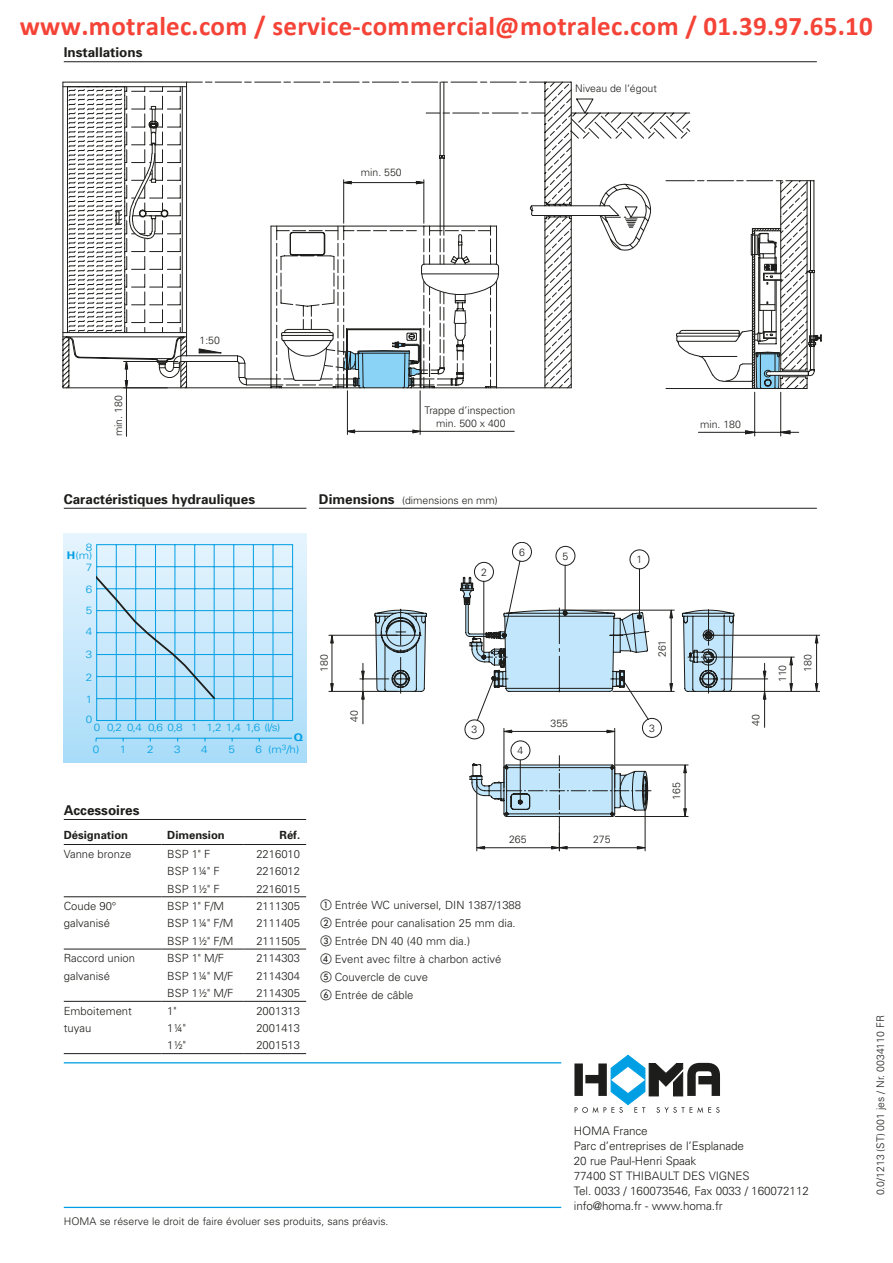
<style>
.page{position:relative;width:893px;height:1263px;background:#fff}
.page>*{position:absolute;margin:0;border:0;box-sizing:border-box;transform-origin:0 0}
.t1{font:700 27px "Calibri";color:#f54337}
.t2{font:700 13.5px "Univers";color:#1d1d1b}
.t3{font:300 11.7px/15px "Univers";letter-spacing:-.01em;color:#1d1d1b}
.t4{font:300 11.25px/18px "Univers";color:#1d1d1b}
.t5{font:700 11.25px "Univers";color:#1d1d1b}
.t6{font:300 10.5px/12.6px "Univers";color:#1d1d1b;text-align:center}
.t7{font:300 10.5px/22.5px "Univers";color:#009fe3;scale:1.11 1}
.t8{font:700 10.5px "Univers";color:#009fe3;scale:1.11 1}
.s1{font-weight:700;font-size:13.5px}
.s2{font-weight:700}
.s3{font-family:"European Pi One";font-weight:400}
</style>
<div class="page">
<div style="left:64px;top:533px;width:242px;height:230px;background:linear-gradient(to bottom,#e8f5fe,#a9dcf8)"></div>
<svg style="left:394px;top:608px;width:340px;height:220px"></svg>
<hr style="left:613px;top:691px;width:61px;height:1px;background:#1d1d1b">
<hr style="left:562px;top:610px;width:112px;height:1px;background:#1d1d1b">
<hr style="left:671px;top:618px;width:1px;height:66px;background:#1d1d1b">
<svg style="left:669px;top:683px;width:4px;height:11px"></svg>
<svg style="left:669px;top:608px;width:4px;height:10px"></svg>
<svg style="left:460px;top:542px;width:202px;height:274px"></svg>
<hr style="left:477px;top:779px;width:1px;height:72px;background:#1d1d1b">
<hr style="left:485px;top:847px;width:67px;height:1px;background:#1d1d1b">
<svg style="left:476px;top:846px;width:9px;height:3px"></svg>
<hr style="left:645px;top:794px;width:1px;height:57px;background:#1d1d1b">
<hr style="left:567px;top:847px;width:70px;height:1px;background:#1d1d1b">
<svg style="left:637px;top:846px;width:9px;height:3px"></svg>
<svg style="left:551px;top:827px;width:17px;height:24px"></svg>
<hr style="left:721px;top:679px;width:47px;height:1px;background:#1d1d1b">
<svg style="left:763px;top:663px;width:3px;height:64px"></svg>
<hr style="left:712px;top:657px;width:82px;height:1px;background:#1d1d1b">
<svg style="left:789px;top:656px;width:4px;height:35px"></svg>
<hr style="left:711px;top:691px;width:109px;height:1px;background:#1d1d1b">
<hr style="left:712px;top:635px;width:108px;height:1px;background:#1d1d1b">
<hr style="left:816px;top:643px;width:1px;height:41px;background:#1d1d1b">
<svg style="left:815px;top:683px;width:3px;height:9px"></svg>
<svg style="left:815px;top:634px;width:3px;height:9px"></svg>
<svg style="left:360px;top:610px;width:67px;height:114px"></svg>
<hr style="left:329px;top:691px;width:68px;height:1px;background:#1d1d1b">
<hr style="left:329px;top:635px;width:68px;height:1px;background:#1d1d1b">
<hr style="left:332px;top:643px;width:1px;height:41px;background:#1d1d1b">
<svg style="left:330px;top:683px;width:4px;height:9px"></svg>
<svg style="left:330px;top:634px;width:4px;height:9px"></svg>
<hr style="left:615px;top:765px;width:73px;height:1px;background:#1d1d1b">
<hr style="left:615px;top:816px;width:73px;height:1px;background:#1d1d1b">
<hr style="left:685px;top:773px;width:1px;height:36px;background:#1d1d1b">
<svg style="left:683px;top:763px;width:4px;height:10px"></svg>
<svg style="left:683px;top:808px;width:4px;height:11px"></svg>
<hr style="left:96px;top:738px;width:196px;height:1px;background:#009fe3">
<svg style="left:96px;top:544px;width:197px;height:177px;background:#b6e0f7"></svg>
<hr style="left:64px;top:1207px;width:497px;height:1px;background:#009fe3">
<hr style="left:64px;top:1062px;width:497px;height:1px;background:#009fe3">
<hr style="left:319px;top:508px;width:498px;height:1px;background:#1d1d1b">
<hr style="left:64px;top:508px;width:242px;height:1px;background:#1d1d1b">
<hr style="left:64px;top:61px;width:753px;height:1px;background:#1d1d1b">
<hr style="left:64px;top:844px;width:97px;height:1px;background:#1d1d1b">
<hr style="left:161px;top:844px;width:83px;height:1px;background:#1d1d1b">
<hr style="left:244px;top:844px;width:62px;height:1px;background:#1d1d1b">
<hr style="left:64px;top:896px;width:97px;height:1px;background:#1d1d1b">
<hr style="left:161px;top:896px;width:83px;height:1px;background:#1d1d1b">
<hr style="left:244px;top:896px;width:62px;height:1px;background:#1d1d1b">
<hr style="left:64px;top:949px;width:97px;height:1px;background:#1d1d1b">
<hr style="left:161px;top:949px;width:83px;height:1px;background:#1d1d1b">
<hr style="left:244px;top:949px;width:62px;height:1px;background:#1d1d1b">
<hr style="left:64px;top:1001px;width:97px;height:1px;background:#1d1d1b">
<hr style="left:161px;top:1001px;width:83px;height:1px;background:#1d1d1b">
<hr style="left:244px;top:1001px;width:62px;height:1px;background:#1d1d1b">
<hr style="left:64px;top:1053px;width:97px;height:1px;background:#1d1d1b">
<hr style="left:161px;top:1053px;width:83px;height:1px;background:#1d1d1b">
<hr style="left:244px;top:1053px;width:62px;height:1px;background:#1d1d1b">
<hr style="left:64px;top:819px;width:242px;height:1px;background:#1d1d1b">
<svg style="left:574px;top:1055px;width:146px;height:58px"></svg>
<svg style="left:63px;top:82px;width:759px;height:354px"></svg>
<div style="left:575px;top:82px;width:144px;height:13px;background:#fff"></div>
<div style="left:425px;top:403px;width:144px;height:14px;background:#fff"></div>
<h1 class="t1" style="left:20px;top:15px;width:855px">www.motralec.com / service-commercial@motralec.com / 01.39.97.65.10</h1>
<p class="t2" style="left:64px;top:45px;width:80px">Installations</p>
<p class="t6" style="left:361px;top:166px;width:42px">min. 550</p>
<p class="t6" style="left:576px;top:82px;width:74px">Rückstauebene</p>
<p class="t6" style="left:575px;top:82px;width:83px">Niveau de l‘égout</p>
<p class="t6" style="left:112px;top:436px;width:42px;rotate:-90deg">min. 180</p>
<p class="t6" style="left:200px;top:334px;width:22px">1:50</p>
<p class="t6" style="left:425px;top:404px;width:92px">Trappe d’inspection</p>
<p class="t6" style="left:430px;top:404px;width:83px">Wartungsöffnung min. 500 x 400</p>
<p class="t2" style="left:64px;top:491px;width:193px">Caractéristiques hydrauliques</p>
<p class="t6" style="left:319px;top:494px;width:180px"><span class="s1">Dimensions</span> (dimensions en mm)</p>
<p class="t6" style="left:700px;top:418px;width:42px">min. 180</p>
<p class="t7" style="left:86px;top:537px;width:7px;line-height:20.4px">8<br>7</p>
<p class="t7" style="left:86px;top:580px;width:7px;line-height:20.2px">6<br>5</p>
<p class="t7" style="left:86px;top:620px;width:7px;text-align:justify">4<br>3<br>2<br>1</p>
<p class="t7" style="left:86px;top:708px;width:7px">0</p>
<p class="t7" style="left:67px;top:544px;width:24px"><span class="s2">H</span>(m)</p>
<p class="t6" style="left:519px;top:546px;width:7px">6</p>
<p class="t6" style="left:563px;top:550px;width:7px">5</p>
<p class="t6" style="left:637px;top:553px;width:7px">1</p>
<p class="t6" style="left:481px;top:566px;width:7px">2</p>
<p class="t6" style="left:656px;top:657px;width:19px;rotate:-90deg">261</p>
<p class="t6" style="left:318px;top:672px;width:19px;rotate:-90deg">180</p>
<p class="t6" style="left:801px;top:672px;width:19px;rotate:-90deg">180</p>
<p class="t6" style="left:776px;top:682px;width:19px;rotate:-90deg">110</p>
<p class="t6" style="left:348px;top:722px;width:13px;rotate:-90deg">40</p>
<p class="t6" style="left:749px;top:726px;width:13px;rotate:-90deg">40</p>
<p class="t6" style="left:550px;top:717px;width:19px">355</p>
<p class="t7" style="left:93px;top:717px;width:170px;line-height:21.8px">0 0,2 0,4 0,6 0,8 1 1,2 1,4 1,6 (l/s)<br>0</p>
<p class="t6" style="left:472px;top:723px;width:7px">3</p>
<p class="t6" style="left:649px;top:722px;width:7px">3</p>
<p class="t6" style="left:518px;top:744px;width:7px">4</p>
<p class="t8" style="left:294px;top:731px;width:10px">Q</p>
<p class="t7" style="left:120px;top:738px;width:7px">1</p>
<p class="t7" style="left:147px;top:738px;width:7px">2</p>
<p class="t7" style="left:174px;top:738px;width:7px">3</p>
<p class="t7" style="left:201px;top:738px;width:7px">4</p>
<p class="t7" style="left:228px;top:738px;width:7px">5</p>
<p class="t7" style="left:255px;top:737px;width:41px">6 (m<sup>3</sup>/h)</p>
<p class="t2" style="left:64px;top:802px;width:77px">Accessoires</p>
<p class="t5" style="left:64px;top:828px;width:66px">Désignation</p>
<p class="t5" style="left:167px;top:828px;width:59px">Dimension</p>
<p class="t5" style="left:280px;top:828px;width:22px">Réf.</p>
<p class="t4" style="left:64px;top:845px;width:69px">Vanne bronze</p>
<p class="t4" style="left:167px;top:845px;width:45px">BSP 1" F</p>
<p class="t4" style="left:256px;top:845px;width:45px">2216010</p>
<p class="t4" style="left:167px;top:862px;width:54px">BSP 1¼" F</p>
<p class="t4" style="left:256px;top:862px;width:45px">2216012</p>
<p class="t4" style="left:167px;top:879px;width:54px">BSP 1½" F</p>
<p class="t4" style="left:256px;top:879px;width:45px">2216015</p>
<p class="t4" style="left:64px;top:897px;width:54px">Coude 90°</p>
<p class="t4" style="left:167px;top:897px;width:58px">BSP 1" F/M</p>
<p class="t4" style="left:256px;top:897px;width:45px">2111305</p>
<p class="t4" style="left:64px;top:914px;width:48px">galvanisé</p>
<p class="t4" style="left:167px;top:914px;width:68px">BSP 1¼" F/M</p>
<p class="t4" style="left:256px;top:914px;width:45px">2111405</p>
<p class="t4" style="left:167px;top:932px;width:68px">BSP 1½" F/M</p>
<p class="t4" style="left:256px;top:932px;width:45px">2111505</p>
<p class="t4" style="left:64px;top:949px;width:73px">Raccord union</p>
<p class="t4" style="left:167px;top:949px;width:58px">BSP 1" M/F</p>
<p class="t4" style="left:256px;top:949px;width:45px">2114303</p>
<p class="t4" style="left:64px;top:967px;width:48px">galvanisé</p>
<p class="t4" style="left:167px;top:967px;width:68px">BSP 1¼" M/F</p>
<p class="t4" style="left:256px;top:967px;width:45px">2114304</p>
<p class="t4" style="left:167px;top:984px;width:68px">BSP 1½" M/F</p>
<p class="t4" style="left:256px;top:984px;width:45px">2114305</p>
<p class="t4" style="left:64px;top:1001px;width:70px">Emboitement</p>
<p class="t4" style="left:167px;top:1001px;width:11px">1"</p>
<p class="t4" style="left:256px;top:1001px;width:45px">2001313</p>
<p class="t4" style="left:64px;top:1019px;width:29px">tuyau</p>
<p class="t4" style="left:167px;top:1019px;width:20px">1¼"</p>
<p class="t4" style="left:256px;top:1019px;width:45px">2001413</p>
<p class="t4" style="left:167px;top:1036px;width:20px">1½"</p>
<p class="t4" style="left:256px;top:1036px;width:45px">2001513</p>
<p class="t6" style="left:509px;top:833px;width:19px">265</p>
<p class="t4" style="left:320px;top:896px;width:202px"><span class="s3">A</span> Entrée WC universel, DIN 1387/1388<br><span class="s3">B</span> Entrée pour canalisation 25 mm dia.<br><span class="s3">C</span> Entrée DN 40 (40 mm dia.)<br><span class="s3">D</span> Event avec filtre à charbon activé<br><span class="s3">E</span> Couvercle de cuve<br><span class="s3">F</span> Entrée de câble</p>
<p class="t6" style="left:64px;top:1214px;width:326px">HOMA se réserve le droit de faire évoluer ses produits, sans préavis.</p>
<p class="t6" style="left:593px;top:833px;width:19px">275</p>
<p class="t6" style="left:670px;top:800px;width:19px;rotate:-90deg">165</p>
<p class="t3" style="left:574px;top:1123px;width:237px">HOMA France<br>Parc d’entreprises de l’Esplanade<br>20 rue Paul-Henri Spaak<br>77400 ST THIBAULT DES VIGNES<br>Tel. 0033 / 160073546, Fax 0033 / 160072112 info@homa.fr - www.homa.fr</p>
<p class="t6" style="left:874px;top:1195px;width:182px;rotate:-90deg">0.0/1213 (ST) 001 jes / Nr. 0034110 FR</p>
</div>
